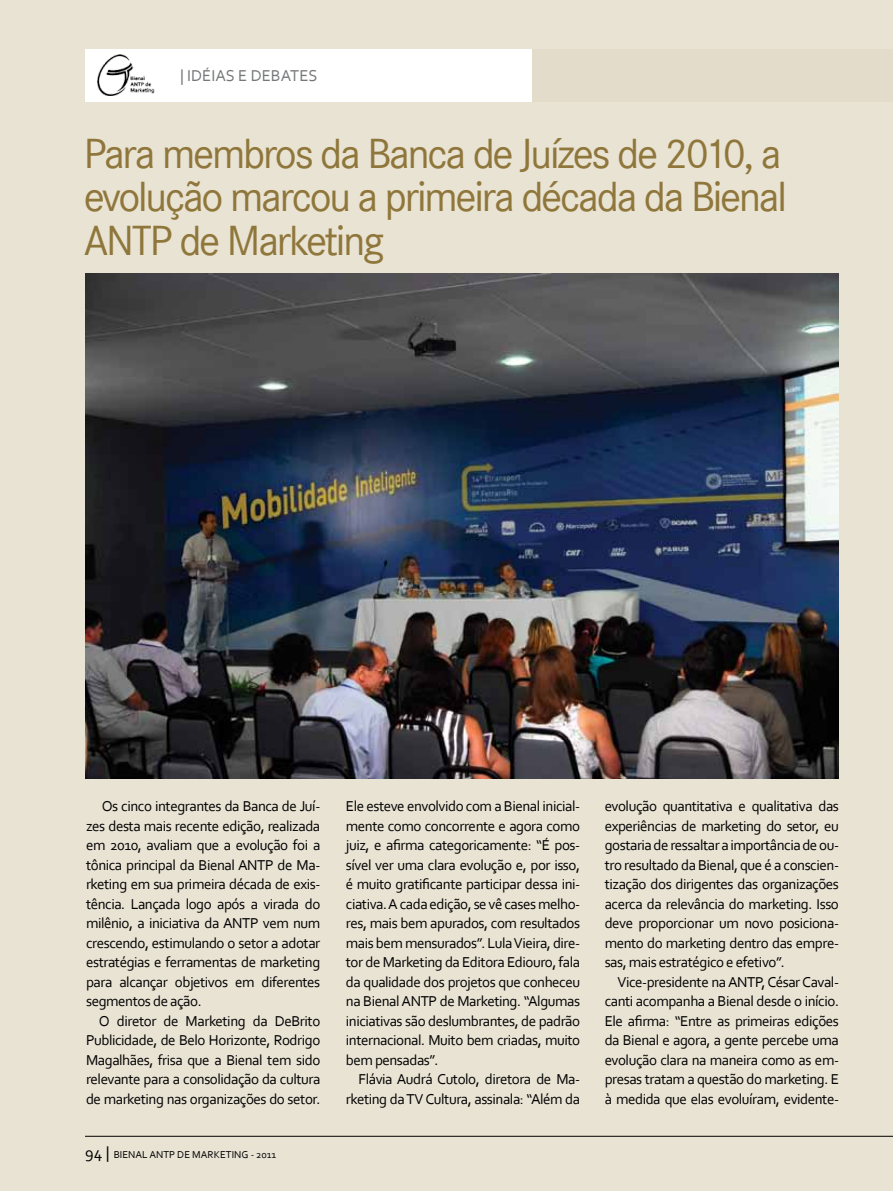
<style>
.page{position:relative;width:893px;height:1191px;background:#e9e3d4}
.page>*{position:absolute;margin:0;border:0;box-sizing:border-box;transform-origin:0 0}
.t1{font:43.5px/43.5px "Corporate S";letter-spacing:-.05em;color:#8f763a}
.t2{font:16.5px "Corbel";color:#757779}
.t3{font:15px/19.5px "Corbel";letter-spacing:-.03em;color:#000;text-align:justify}
.t4{font:10.5px "Corbel";color:#000}
.s1{font-size:16.5px}
</style>
<div class="page">
<hr style="left:85px;top:1135px;width:808px;height:1px;background:#000">
<hr style="left:892px;top:0;width:1px;height:1191px;background:#e4dcca">
<img style="left:85px;top:273px;width:754px;height:505px">
<div style="left:85px;top:49px;width:808px;height:53px;background:#fff"></div>
<div style="left:532px;top:49px;width:361px;height:53px;background:#e4dcca"></div>
<img style="left:98px;top:54px;width:57px;height:42px">
<p class="t2" style="left:180px;top:65px;width:139px">| IDÉIAS E DEBATES</p>
<h1 class="t1" style="left:84px;top:132px;width:705px">Para membros da Banca de Juízes de 2010, a evolução marcou a primeira década da Bienal<br>ANTP de Marketing</h1>
<p class="t3" style="left:86px;top:796px;width:236px;text-indent:16px">Os cinco integrantes da Banca de Juí&shy;zes desta mais recente edição, realizada em 2010, avaliam que a evolução foi a tônica principal da Bienal ANTP de Ma&shy;rketing em sua primeira década de exis&shy;tência. Lançada logo após a virada do milênio, a iniciativa da ANTP vem num crescendo, estimulando o setor a adotar estratégias e ferramentas de marketing para alcançar objetivos em diferentes segmentos de ação.</p>
<p class="t3" style="left:86px;top:1010px;width:236px;text-indent:13px">O diretor de Marketing da DeBrito Publicidade, de Belo Horizonte, Rodrigo Magalhães, frisa que a Bienal tem sido relevante para a consolidação da cultura de marketing nas organizações do setor.</p>
<p class="t4" style="left:85px;top:1147px;width:192px"><span class="s1">94 |</span> BIENAL ANTP DE MARKETING - 2011</p>
<p class="t3" style="left:346px;top:796px;width:236px">Ele esteve envolvido com a Bienal inicial&shy;mente como concorrente e agora como juiz, e afirma categoricamente: “É pos&shy;sível ver uma clara evolução e, por isso, é muito gratificante participar dessa ini&shy;ciativa. A cada edição, se vê cases melho&shy;res, mais bem apurados, com resultados mais bem mensurados”. Lula Vieira, dire&shy;tor de Marketing da Editora Ediouro, fala da qualidade dos projetos que conheceu na Bienal ANTP de Marketing. “Algumas iniciativas são deslumbrantes, de padrão internacional. Muito bem criadas, muito bem pensadas”.</p>
<p class="t3" style="left:346px;top:1069px;width:236px;text-align:right">Flávia Audrá Cutolo, diretora de Ma&shy;rketing da TV Cultura, assinala: “Além da</p>
<p class="t3" style="left:605px;top:796px;width:236px">evolução quantitativa e qualitativa das experiências de marketing do setor, eu gostaria de ressaltar a importância de ou&shy;tro resultado da Bienal, que é a conscien&shy;tização dos dirigentes das organizações acerca da relevância do marketing. Isso deve proporcionar um novo posiciona&shy;mento do marketing dentro das empre&shy;sas, mais estratégico e efetivo”.</p>
<p class="t3" style="left:605px;top:971px;width:236px;text-indent:13px">Vice-presidente na ANTP, César Caval&shy;canti acompanha a Bienal desde o início.<br>Ele afirma: “Entre as primeiras edições da Bienal e agora, a gente percebe uma evolução clara na maneira como as em&shy;presas tratam a questão do marketing. E à medida que elas evoluíram, evidente-</p>
</div>
